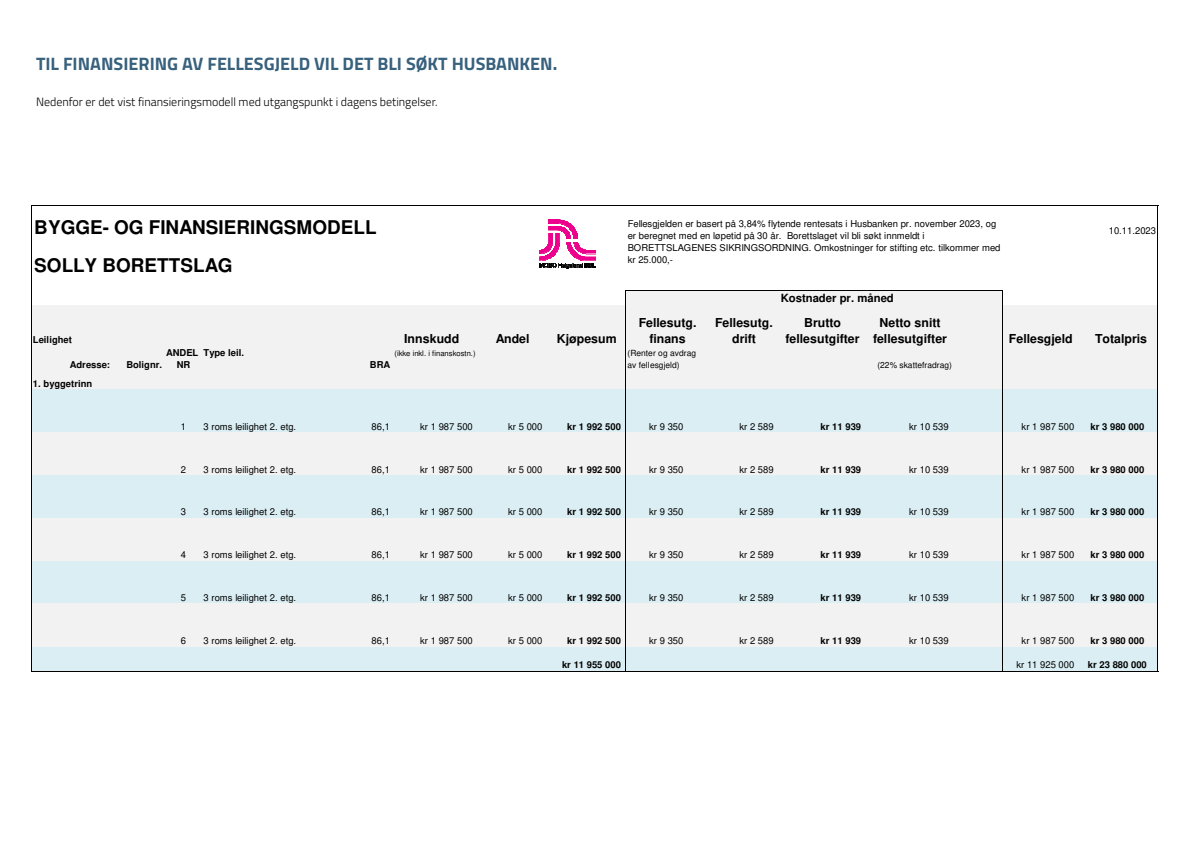
<style>
.page{position:relative;width:1191px;height:842px;background:#fff}
.page>*{position:absolute;margin:0;border:0;box-sizing:border-box;transform-origin:0 0}
.t1{font:700 18.9px "Helvetica";color:#000}
.t2{font:700 18px "Titillium Web";color:#38617d}
.t3{font:700 12.3px/15.7px "Helvetica";letter-spacing:.005em;color:#000;text-align:center}
.t4{font:300 12px "Titillium Web";color:#000}
.t5{font:700 11.3px "Helvetica";letter-spacing:-.005em;color:#000}
.t6{font:9.5px/12.2px "Helvetica";color:#000}
.t7{font:700 9.5px "Helvetica";color:#000}
.t8{font:8.4px "Helvetica";letter-spacing:.005em;color:#000}
.t9{font:7.6px "Helvetica";color:#000}
</style>
<div class="page">
<div style="left:626px;top:290px;width:376px;height:15px;background:#f2f2f2"></div>
<div style="left:32px;top:305px;width:1125px;height:85px;background:#f2f2f2"></div>
<div style="left:32px;top:389px;width:1125px;height:43px;background:#daeef3"></div>
<div style="left:32px;top:432px;width:1125px;height:43px;background:#f2f2f2"></div>
<div style="left:32px;top:475px;width:1125px;height:43px;background:#daeef3"></div>
<div style="left:32px;top:518px;width:1125px;height:43px;background:#f2f2f2"></div>
<div style="left:32px;top:561px;width:1125px;height:43px;background:#daeef3"></div>
<div style="left:32px;top:604px;width:1125px;height:43px;background:#f2f2f2"></div>
<div style="left:32px;top:647px;width:1125px;height:24px;background:#daeef3"></div>
<hr style="left:626px;top:290px;width:376px;height:1px;background:#000">
<hr style="left:625px;top:290px;width:1px;height:381px;background:#000">
<hr style="left:1001px;top:291px;width:1px;height:380px;background:#000">
<svg style="left:539px;top:220px;width:56px;height:49px"></svg>
<hr style="left:31px;top:206px;width:1127px;height:1px;background:#000">
<hr style="left:31px;top:206px;width:1px;height:466px;background:#000">
<hr style="left:31px;top:671px;width:1127px;height:1px;background:#000">
<hr style="left:1157px;top:206px;width:1px;height:466px;background:#000">
<h2 class="t2" style="left:36px;top:50px;width:523px">TIL FINANSIERING AV FELLESGJELD VIL DET BLI SØKT HUSBANKEN.</h2>
<p class="t4" style="left:36px;top:93px;width:403px">Nedenfor er det vist finansieringsmodell med utgangspunkt i dagens betingelser.</p>
<p class="t6" style="left:627px;top:218px;width:374px">Fellesgjelden er basert på 3,84% flytende rentesats i Husbanken pr. november 2023, og er beregnet med en løpetid på 30 år. Borettslaget vil bli søkt innmeldt i BORETTSLAGENES SIKRINGSORDNING. Omkostninger for stifting etc. tilkommer med kr 25.000,-</p>
<h1 class="t1" style="left:34px;top:220px;width:344px">BYGGE- OG FINANSIERINGSMODELL</h1>
<p class="t6" style="left:1108px;top:226px;width:49px">10.11.2023</p>
<h1 class="t1" style="left:34px;top:258px;width:200px">SOLLY BORETTSLAG</h1>
<p class="t5" style="left:780px;top:293px;width:115px">Kostnader pr. måned</p>
<p class="t7" style="left:33px;top:336px;width:40px">Leilighet</p>
<p class="t3" style="left:404px;top:332px;width:57px">Innskudd</p>
<p class="t3" style="left:496px;top:332px;width:35px">Andel</p>
<p class="t3" style="left:557px;top:332px;width:61px">Kjøpesum</p>
<p class="t3" style="left:638px;top:316px;width:59px">Fellesutg. finans</p>
<p class="t3" style="left:715px;top:316px;width:59px">Fellesutg. drift</p>
<p class="t3" style="left:785px;top:316px;width:76px">Brutto fellesutgifter</p>
<p class="t3" style="left:873px;top:316px;width:76px">Netto snitt fellesutgifter</p>
<p class="t3" style="left:1008px;top:332px;width:65px">Fellesgjeld</p>
<p class="t3" style="left:1095px;top:332px;width:53px">Totalpris</p>
<p class="t7" style="left:166px;top:349px;width:79px">ANDEL Type leil.</p>
<p class="t9" style="left:394px;top:350px;width:83px">(ikke inkl. i finanskostn.)</p>
<p class="t8" style="left:627px;top:350px;width:70px">(Renter og avdrag</p>
<p class="t7" style="left:70px;top:361px;width:42px">Adresse:</p>
<p class="t7" style="left:126px;top:361px;width:37px">Bolignr.</p>
<p class="t7" style="left:177px;top:361px;width:15px">NR</p>
<p class="t7" style="left:370px;top:361px;width:22px">BRA</p>
<p class="t8" style="left:627px;top:362px;width:54px">av fellesgjeld)</p>
<p class="t8" style="left:877px;top:362px;width:76px">(22% skattefradrag)</p>
<p class="t7" style="left:33px;top:379px;width:61px">1. byggetrinn</p>
<p class="t6" style="left:181px;top:421px;width:7px">1</p>
<p class="t6" style="left:203px;top:421px;width:94px">3 roms leilighet 2. etg.</p>
<p class="t6" style="left:372px;top:421px;width:20px">86,1</p>
<p class="t6" style="left:420px;top:421px;width:54px">kr 1 987 500</p>
<p class="t6" style="left:508px;top:421px;width:36px">kr 5 000</p>
<p class="t7" style="left:567px;top:422px;width:55px">kr 1 992 500</p>
<p class="t6" style="left:649px;top:421px;width:36px">kr 9 350</p>
<p class="t6" style="left:739px;top:421px;width:36px">kr 2 589</p>
<p class="t7" style="left:820px;top:422px;width:42px">kr 11 939</p>
<p class="t6" style="left:909px;top:421px;width:41px">kr 10 539</p>
<p class="t6" style="left:1021px;top:421px;width:54px">kr 1 987 500</p>
<p class="t7" style="left:1090px;top:422px;width:55px">kr 3 980 000</p>
<p class="t6" style="left:181px;top:464px;width:7px">2</p>
<p class="t6" style="left:203px;top:464px;width:94px">3 roms leilighet 2. etg.</p>
<p class="t6" style="left:372px;top:464px;width:20px">86,1</p>
<p class="t6" style="left:420px;top:464px;width:54px">kr 1 987 500</p>
<p class="t6" style="left:508px;top:464px;width:36px">kr 5 000</p>
<p class="t7" style="left:567px;top:465px;width:55px">kr 1 992 500</p>
<p class="t6" style="left:649px;top:464px;width:36px">kr 9 350</p>
<p class="t6" style="left:739px;top:464px;width:36px">kr 2 589</p>
<p class="t7" style="left:820px;top:465px;width:42px">kr 11 939</p>
<p class="t6" style="left:909px;top:464px;width:41px">kr 10 539</p>
<p class="t6" style="left:1021px;top:464px;width:54px">kr 1 987 500</p>
<p class="t7" style="left:1090px;top:465px;width:55px">kr 3 980 000</p>
<p class="t6" style="left:181px;top:507px;width:7px">3</p>
<p class="t6" style="left:203px;top:507px;width:94px">3 roms leilighet 2. etg.</p>
<p class="t6" style="left:372px;top:507px;width:20px">86,1</p>
<p class="t6" style="left:420px;top:507px;width:54px">kr 1 987 500</p>
<p class="t6" style="left:508px;top:507px;width:36px">kr 5 000</p>
<p class="t7" style="left:567px;top:508px;width:55px">kr 1 992 500</p>
<p class="t6" style="left:649px;top:507px;width:36px">kr 9 350</p>
<p class="t6" style="left:739px;top:507px;width:36px">kr 2 589</p>
<p class="t7" style="left:820px;top:508px;width:42px">kr 11 939</p>
<p class="t6" style="left:909px;top:507px;width:41px">kr 10 539</p>
<p class="t6" style="left:1021px;top:507px;width:54px">kr 1 987 500</p>
<p class="t7" style="left:1090px;top:508px;width:55px">kr 3 980 000</p>
<p class="t6" style="left:181px;top:550px;width:7px">4</p>
<p class="t6" style="left:203px;top:550px;width:94px">3 roms leilighet 2. etg.</p>
<p class="t6" style="left:372px;top:550px;width:20px">86,1</p>
<p class="t6" style="left:420px;top:550px;width:54px">kr 1 987 500</p>
<p class="t6" style="left:508px;top:550px;width:36px">kr 5 000</p>
<p class="t7" style="left:567px;top:551px;width:55px">kr 1 992 500</p>
<p class="t6" style="left:649px;top:550px;width:36px">kr 9 350</p>
<p class="t6" style="left:739px;top:550px;width:36px">kr 2 589</p>
<p class="t7" style="left:820px;top:551px;width:42px">kr 11 939</p>
<p class="t6" style="left:909px;top:550px;width:41px">kr 10 539</p>
<p class="t6" style="left:1021px;top:550px;width:54px">kr 1 987 500</p>
<p class="t7" style="left:1090px;top:551px;width:55px">kr 3 980 000</p>
<p class="t6" style="left:181px;top:593px;width:7px">5</p>
<p class="t6" style="left:203px;top:593px;width:94px">3 roms leilighet 2. etg.</p>
<p class="t6" style="left:372px;top:593px;width:20px">86,1</p>
<p class="t6" style="left:420px;top:593px;width:54px">kr 1 987 500</p>
<p class="t6" style="left:508px;top:593px;width:36px">kr 5 000</p>
<p class="t7" style="left:567px;top:594px;width:55px">kr 1 992 500</p>
<p class="t6" style="left:649px;top:593px;width:36px">kr 9 350</p>
<p class="t6" style="left:739px;top:593px;width:36px">kr 2 589</p>
<p class="t7" style="left:820px;top:594px;width:42px">kr 11 939</p>
<p class="t6" style="left:909px;top:593px;width:41px">kr 10 539</p>
<p class="t6" style="left:1021px;top:593px;width:54px">kr 1 987 500</p>
<p class="t7" style="left:1090px;top:594px;width:55px">kr 3 980 000</p>
<p class="t6" style="left:181px;top:635px;width:7px">6</p>
<p class="t6" style="left:203px;top:635px;width:94px">3 roms leilighet 2. etg.</p>
<p class="t6" style="left:372px;top:635px;width:20px">86,1</p>
<p class="t6" style="left:420px;top:635px;width:54px">kr 1 987 500</p>
<p class="t6" style="left:508px;top:635px;width:36px">kr 5 000</p>
<p class="t7" style="left:567px;top:637px;width:55px">kr 1 992 500</p>
<p class="t6" style="left:649px;top:635px;width:36px">kr 9 350</p>
<p class="t6" style="left:739px;top:635px;width:36px">kr 2 589</p>
<p class="t7" style="left:820px;top:637px;width:42px">kr 11 939</p>
<p class="t6" style="left:909px;top:635px;width:41px">kr 10 539</p>
<p class="t6" style="left:1021px;top:635px;width:54px">kr 1 987 500</p>
<p class="t7" style="left:1090px;top:637px;width:55px">kr 3 980 000</p>
<p class="t7" style="left:562px;top:661px;width:60px">kr 11 955 000</p>
<p class="t6" style="left:1016px;top:660px;width:59px">kr 11 925 000</p>
<p class="t7" style="left:1087px;top:661px;width:60px">kr 23 880 000</p>
</div>
